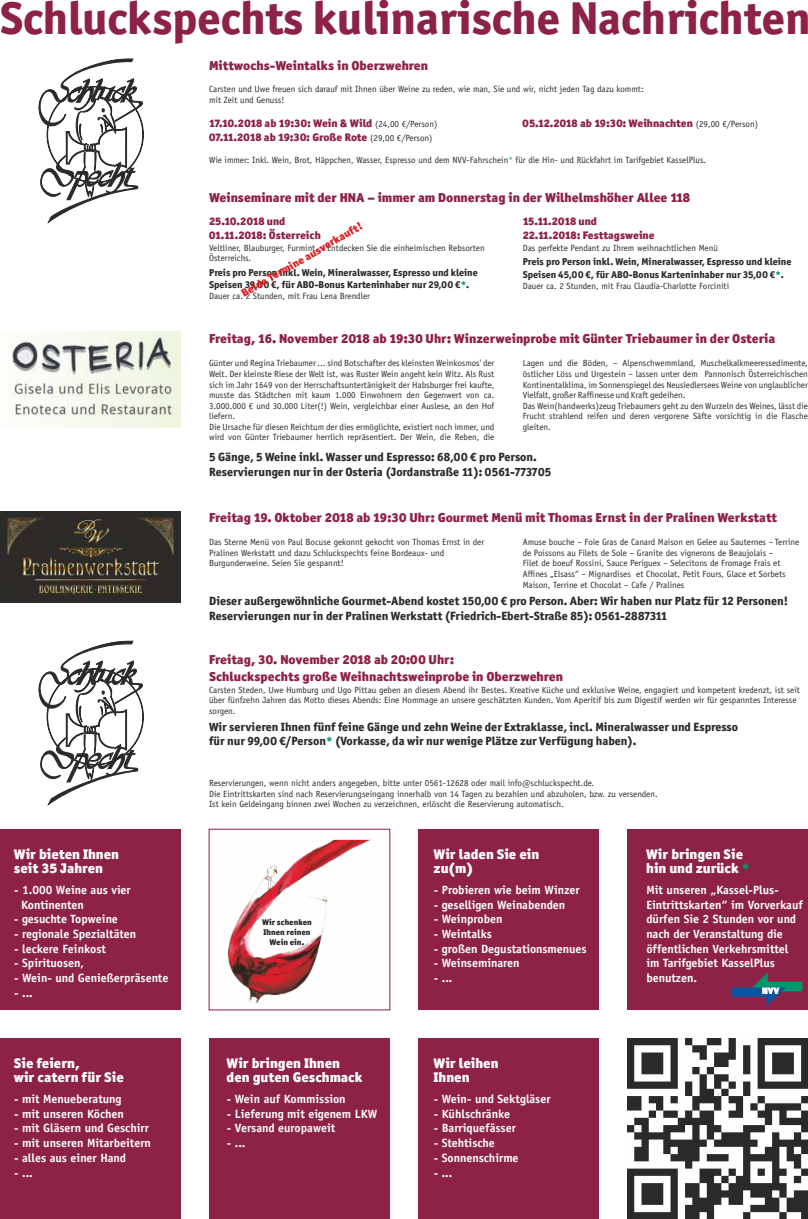
<style>
.page{position:relative;width:808px;height:1219px;background:#fff}
.page>*{position:absolute;margin:0;border:0;box-sizing:border-box;transform-origin:0 0}
.t1{font:800 46.2px "ITC Officina Sans";color:#8d2246}
.t2{font:900 14px/14.4px "ITC Officina Sans";color:#fefefe}
.t3{font:900 13px/16.6px "ITC Officina Sans";color:#8d2246}
.t4{font:700 12px/14.7px "Officina Sans LT";color:#fefefe}
.t5{font:800 12px/15px "ITC Officina Sans";color:#2b2a29}
.t6{font:900 11px/14.1px "ITC Officina Sans";color:#8d2246}
.t7{font:900 11px "ITC Officina Sans";color:#e31e24}
.t8{font:800 10px/12.5px "ITC Officina Sans";color:#2b2a29}
.t9{font:9px/10.6px "Officina Sans LT";color:#2b2a29}
.t10{font:900 8.3px/9.7px "ITC Officina Sans";color:#2b2a29;text-align:center}
.s1{font-family:"Officina Sans LT";font-weight:400;font-size:9px;color:#2b2a29}
.s2{color:#00986b}
</style>
<div class="page">
<div style="left:0;top:829px;width:181px;height:181px;background:#8d2246"></div>
<div style="left:0;top:1038px;width:181px;height:181px;background:#8d2246"></div>
<div style="left:418px;top:829px;width:181px;height:181px;background:#8d2246"></div>
<div style="left:209px;top:1038px;width:181px;height:181px;background:#8d2246"></div>
<svg style="left:209px;top:829px;width:181px;height:181px"></svg>
<div style="left:418px;top:1038px;width:181px;height:181px;background:#8d2246"></div>
<div style="left:627px;top:829px;width:181px;height:181px;background:#8d2246"></div>
<svg style="left:732px;top:974px;width:70px;height:31px"></svg>
<img style="left:627px;top:1038px;width:181px;height:181px">
<img style="left:12px;top:332px;width:169px;height:95px">
<img style="left:0;top:512px;width:181px;height:90px">
<svg style="left:38px;top:59px;width:106px;height:163px"></svg>
<svg style="left:38px;top:641px;width:106px;height:164px"></svg>
<h1 class="t1" style="left:-1px;top:1px;width:813px">Schluckspechts kulinarische Nachrichten</h1>
<h3 class="t3" style="left:209px;top:58px;width:221px">Mittwochs-Weintalks in Oberzwehren</h3>
<p class="t9" style="left:209px;top:85px;width:436px">Carsten und Uwe freuen sich darauf mit Ihnen über Weine zu reden, wie man, Sie und wir, nicht jeden Tag dazu kommt: mit Zeit und Genuss!</p>
<p class="t6" style="left:209px;top:117px;width:230px">17.10.2018 ab 19:30: Wein &amp; Wild <span class="s1">(24,00 €/Person)</span></p>
<p class="t6" style="left:522px;top:117px;width:237px">05.12.2018 ab 19:30: Weihnachten <span class="s1">(29,00 €/Person)</span></p>
<p class="t6" style="left:209px;top:131px;width:225px">07.11.2018 ab 19:30: Große Rote <span class="s1">(29,00 €/Person)</span></p>
<p class="t9" style="left:209px;top:155px;width:498px">Wie immer: Inkl. Wein, Brot, Häppchen, Wasser, Espresso und dem NVV-Fahrschein<span class="s2">*</span> für die Hin- und Rückfahrt im Tarifgebiet KasselPlus.</p>
<h3 class="t3" style="left:209px;top:190px;width:483px">Weinseminare mit der HNA – immer am Donnerstag in der Wilhelmshöher Allee 118</h3>
<p class="t7" style="left:240px;top:290px;width:139px;rotate:-30deg">Beide Termine ausverkauft!</p>
<p class="t6" style="left:523px;top:215px;width:133px">15.11.2018 und<br>22.11.2018: Festtagsweine</p>
<p class="t9" style="left:523px;top:243px;width:197px">Das perfekte Pendant zu Ihrem weihnachtlichen Menü</p>
<p class="t8" style="left:523px;top:256px;width:270px">Preis pro Person inkl. Wein, Mineralwasser, Espresso und kleine<br>Speisen 45,00 €, für ABO-Bonus Karteninhaber nur 35,00 €<span class="s2">*</span>.</p>
<p class="t9" style="left:523px;top:281px;width:208px">Dauer ca. 2 Stunden, mit Frau Claudia-Charlotte Forciniti</p>
<p class="t6" style="left:209px;top:215px;width:113px">25.10.2018 und<br>01.11.2018: Österreich</p>
<p class="t9" style="left:209px;top:243px;width:277px">Veltliner, Blauburger, Furmint… Entdecken Sie die einheimischen Rebsorten<br>Österreichs.</p>
<p class="t8" style="left:209px;top:267px;width:270px">Preis pro Person inkl. Wein, Mineralwasser, Espresso und kleine<br>Speisen 39,00 €, für ABO-Bonus Karteninhaber nur 29,00 €<span class="s2">*</span>.</p>
<p class="t9" style="left:209px;top:292px;width:163px">Dauer ca. 2 Stunden, mit Frau Lena Brendler</p>
<h3 class="t3" style="left:209px;top:331px;width:568px">Freitag, 16. November 2018 ab 19:30 Uhr: Winzerweinprobe mit Günter Triebaumer in der Osteria</h3>
<p class="t9" style="left:209px;top:359px;width:287px">Günter und Regina Triebaumer ... sind Botschafter des kleinsten Weinkosmos' der Welt. Der kleinste Riese der Welt ist, was Ruster Wein angeht kein Witz. Als Rust sich im Jahr 1649 von der Herrschaftsuntertänigkeit der Habsburger frei kaufte, musste das Städtchen mit kaum 1.000 Einwohnern den Gegenwert von ca.<br>3.000.000 € und 30.000 Liter(!) Wein, vergleichbar einer Auslese, an den Hof liefern.<br>Die Ursache für diesen Reichtum der dies ermöglichte, existiert noch immer, und wird von Günter Triebaumer herrlich repräsentiert. Der Wein, die Reben, die</p>
<p class="t9" style="left:523px;top:359px;width:287px">Lagen und die Böden, – Alpenschwemmland, Muschelkalkmeeressedimente, östlicher Löss und Urgestein – lassen unter dem Pannonisch Österreichischen Kontinentalklima, im Sonnenspiegel des Neusiedlersees Weine von unglaublicher Vielfalt, großer Raffinesse und Kraft gedeihen.<br>Das Wein(handwerks)zeug Triebaumers geht zu den Wurzeln des Weines, lässt die Frucht strahlend reifen und deren vergorene Säfte vorsichtig in die Flasche gleiten.</p>
<h3 class="t5" style="left:209px;top:450px;width:344px">5 Gänge, 5 Weine inkl. Wasser und Espresso: 68,00 € pro Person.<br>Reservierungen nur in der Osteria (Jordanstraße 11): 0561-773705</h3>
<h3 class="t3" style="left:209px;top:510px;width:570px">Freitag 19. Oktober 2018 ab 19:30 Uhr: Gourmet Menü mit Thomas Ernst in der Pralinen Werkstatt</h3>
<p class="t9" style="left:209px;top:538px;width:277px">Das Sterne Menü von Paul Bocuse gekonnt gekocht von Thomas Ernst in der<br>Pralinen Werkstatt und dazu Schluckspechts feine Bordeaux- und<br>Burgunderweine. Seien Sie gespannt!</p>
<p class="t9" style="left:523px;top:538px;width:278px">Amuse bouche – Foie Gras de Canard Maison en Gelee au Sauternes – Terrine de Poissons au Filets de Sole – Granite des vignerons de Beaujolais –<br>Filet de boeuf Rossini, Sauce Periguex – Selecitons de Fromage Frais et Affines „Elsass“ – Mignardises et Chocolat, Petit Fours, Glace et Sorbets Maison, Terrine et Chocolat – Cafe / Pralines</p>
<h3 class="t5" style="left:209px;top:595px;width:580px">Dieser außergewöhnliche Gourmet-Abend kostet 150,00 € pro Person. Aber: Wir haben nur Platz für 12 Personen!<br>Reservierungen nur in der Pralinen Werkstatt (Friedrich-Ebert-Straße 85): 0561-2887311</h3>
<h3 class="t3" style="left:209px;top:652px;width:356px">Freitag, 30. November 2018 ab 20:00 Uhr:<br>Schluckspechts große Weihnachtsweinprobe in Oberzwehren</h3>
<p class="t9" style="left:209px;top:685px;width:592px">Carsten Steden, Uwe Humburg und Ugo Pittau geben an diesem Abend ihr Bestes. Kreative Küche und exklusive Weine, engagiert und kompetent kredenzt, ist seit über fünfzehn Jahren das Motto dieses Abends: Eine Hommage an unsere geschätzten Kunden. Vom Aperitif bis zum Digestif werden wir für gespanntes Interesse sorgen.</p>
<h3 class="t5" style="left:209px;top:720px;width:530px">Wir servieren Ihnen fünf feine Gänge und zehn Weine der Extraklasse, incl. Mineralwasser und Espresso für nur 99,00 €/Person<span class="s2">*</span> (Vorkasse, da wir nur wenige Plätze zur Verfügung haben).</h3>
<h2 class="t2" style="left:14px;top:848px;width:107px">Wir bieten Ihnen seit 35 Jahren</h2>
<h3 class="t4" style="left:21px;top:883px;width:111px;text-indent:-7px">- 1.000 Weine aus vier<br>Kontinenten</h3>
<h3 class="t4" style="left:14px;top:913px;width:105px">- gesuchte Topweine</h3>
<h3 class="t4" style="left:14px;top:928px;width:124px">- regionale Spezialtäten</h3>
<h3 class="t4" style="left:14px;top:942px;width:93px">- leckere Feinkost</h3>
<h3 class="t4" style="left:14px;top:957px;width:71px">- Spirituosen,</h3>
<h3 class="t4" style="left:14px;top:972px;width:156px">- Wein- und Genießerpräsente</h3>
<h3 class="t4" style="left:14px;top:986px;width:20px">- ...</h3>
<h2 class="t2" style="left:14px;top:1057px;width:111px">Sie feiern,<br>wir catern für Sie</h2>
<h3 class="t4" style="left:14px;top:1092px;width:109px">- mit Menueberatung</h3>
<h3 class="t4" style="left:14px;top:1107px;width:111px">- mit unseren Köchen</h3>
<h3 class="t4" style="left:14px;top:1122px;width:136px">- mit Gläsern und Geschirr</h3>
<h3 class="t4" style="left:14px;top:1137px;width:138px">- mit unseren Mitarbeitern</h3>
<h3 class="t4" style="left:14px;top:1151px;width:113px">- alles aus einer Hand</h3>
<h3 class="t4" style="left:14px;top:1166px;width:20px">- ...</h3>
<p class="t9" style="left:209px;top:778px;width:450px">Reservierungen, wenn nicht anders angegeben, bitte unter 0561-12628 oder mail info@schluckspecht.de.<br>Die Eintrittskarten sind nach Reservierungseingang innerhalb von 14 Tagen zu bezahlen und abzuholen, bzw. zu versenden.<br>Ist kein Geldeingang binnen zwei Wochen zu verzeichnen, erlöscht die Reservierung automatisch.</p>
<p class="t10" style="left:262px;top:918px;width:51px">Wir schenken<br>Ihnen reinen<br>Wein ein.</p>
<h2 class="t2" style="left:227px;top:1057px;width:137px">Wir bringen Ihnen den guten Geschmack</h2>
<h3 class="t4" style="left:227px;top:1092px;width:120px">- Wein auf Kommission</h3>
<h3 class="t4" style="left:227px;top:1107px;width:152px">- Lieferung mit eigenem LKW</h3>
<h3 class="t4" style="left:227px;top:1122px;width:110px">- Versand europaweit</h3>
<h3 class="t4" style="left:227px;top:1137px;width:20px">- ...</h3>
<h2 class="t2" style="left:434px;top:848px;width:107px">Wir laden Sie ein zu(m)</h2>
<h3 class="t4" style="left:434px;top:883px;width:147px">- Probieren wie beim Winzer</h3>
<h3 class="t4" style="left:434px;top:898px;width:133px">- geselligen Weinabenden</h3>
<h3 class="t4" style="left:434px;top:913px;width:70px">- Weinproben</h3>
<h3 class="t4" style="left:434px;top:928px;width:60px">- Weintalks</h3>
<h3 class="t4" style="left:434px;top:942px;width:154px">- großen Degustationsmenues</h3>
<h3 class="t4" style="left:434px;top:957px;width:87px">- Weinseminaren</h3>
<h3 class="t4" style="left:434px;top:972px;width:20px">- ...</h3>
<h2 class="t2" style="left:434px;top:1057px;width:66px">Wir leihen<br>Ihnen</h2>
<h3 class="t4" style="left:434px;top:1092px;width:118px">- Wein- und Sektgläser</h3>
<h3 class="t4" style="left:434px;top:1107px;width:78px">- Kühlschränke</h3>
<h3 class="t4" style="left:434px;top:1122px;width:84px">- Barriquefässer</h3>
<h3 class="t4" style="left:434px;top:1137px;width:63px">- Stehtische</h3>
<h3 class="t4" style="left:434px;top:1151px;width:86px">- Sonnenschirme</h3>
<h3 class="t4" style="left:434px;top:1166px;width:20px">- ...</h3>
<h2 class="t2" style="left:646px;top:848px;width:105px">Wir bringen Sie hin und zurück <span class="s2">*</span></h2>
<h3 class="t4" style="left:646px;top:883px;width:158px">Mit unseren „Kassel-Plus-<br>Eintrittskarten“ im Vorverkauf dürfen Sie 2 Stunden vor und nach der Veranstaltung die öffentlichen Verkehrsmittel im Tarifgebiet KasselPlus benutzen.</h3>
</div>
